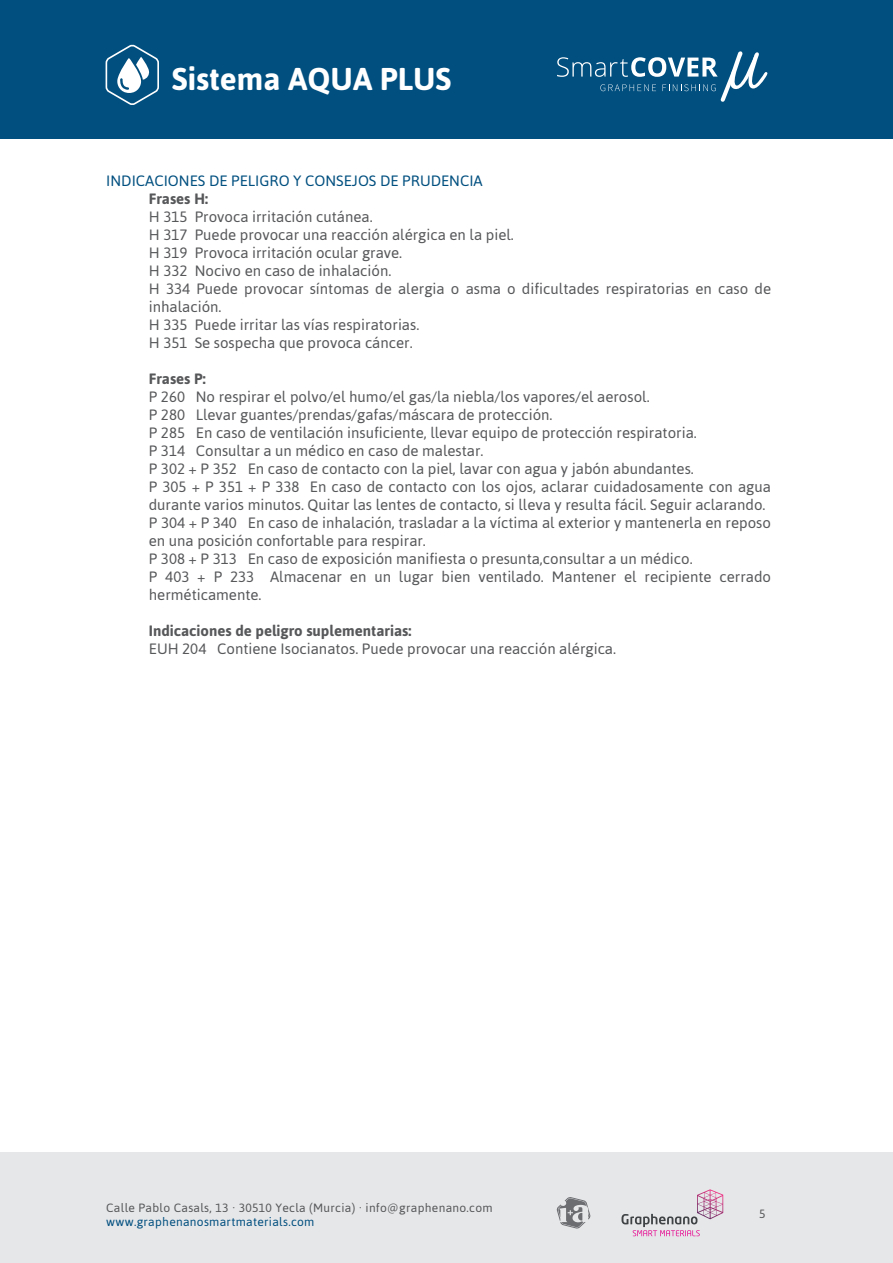
<style>
.page{position:relative;width:893px;height:1263px;background:#fff}
.page>*{position:absolute;margin:0;border:0;box-sizing:border-box;transform-origin:0 0}
.t1{font:700 31.5px "Asap";color:#fff}
.t2{font:15px/18px "Asap";color:#57585a}
.t3{font:700 15px "Asap";color:#57585a}
.t4{font:15px "Asap";color:#014f7f}
.t5{font:12px "Asap";letter-spacing:.025em;color:#57585a}
.t6{font:12px "Asap";letter-spacing:.025em;color:#014f7f}
</style>
<div class="page">
<div style="left:0;top:0;width:893px;height:138px;background:#014f7f"></div>
<svg style="left:105px;top:44px;width:54px;height:61px"></svg>
<svg style="left:557px;top:51px;width:211px;height:51px"></svg>
<div style="left:0;top:1152px;width:893px;height:111px;background:#e6e7e9"></div>
<svg style="left:557px;top:1197px;width:34px;height:32px"></svg>
<svg style="left:621px;top:1189px;width:102px;height:47px"></svg>
<h1 class="t1" style="left:172px;top:60px;width:281px">Sistema AQUA PLUS</h1>
<p class="t4" style="left:106px;top:172px;width:378px">INDICACIONES DE PELIGRO Y CONSEJOS DE PRUDENCIA</p>
<p class="t3" style="left:149px;top:190px;width:61px">Frases H:</p>
<p class="t2" style="left:149px;top:208px;width:225px">H 315 Provoca irritación cutánea.</p>
<p class="t2" style="left:149px;top:226px;width:367px">H 317 Puede provocar una reacción alérgica en la piel.</p>
<p class="t2" style="left:149px;top:244px;width:255px">H 319 Provoca irritación ocular grave.</p>
<p class="t2" style="left:149px;top:262px;width:244px">H 332 Nocivo en caso de inhalación.</p>
<p class="t2" style="left:149px;top:280px;width:624px">H 334 Puede provocar síntomas de alergia o asma o dificultades respiratorias en caso de inhalación.</p>
<p class="t2" style="left:149px;top:316px;width:272px">H 335 Puede irritar las vías respiratorias.</p>
<p class="t2" style="left:149px;top:334px;width:265px">H 351 Se sospecha que provoca cáncer.</p>
<p class="t3" style="left:149px;top:370px;width:58px">Frases P:</p>
<p class="t2" style="left:149px;top:388px;width:502px">P 260 No respirar el polvo/el humo/el gas/la niebla/los vapores/el aerosol.</p>
<p class="t2" style="left:149px;top:406px;width:405px">P 280 Llevar guantes/prendas/gafas/máscara de protección.</p>
<p class="t2" style="left:149px;top:424px;width:549px">P 285 En caso de ventilación insuficiente, llevar equipo de protección respiratoria.</p>
<p class="t2" style="left:149px;top:442px;width:336px">P 314 Consultar a un médico en caso de malestar.</p>
<p class="t2" style="left:149px;top:460px;width:547px">P 302 + P 352 En caso de contacto con la piel, lavar con agua y jabón abundantes.</p>
<p class="t2" style="left:149px;top:478px;width:624px">P 305 + P 351 + P 338 En caso de contacto con los ojos, aclarar cuidadosamente con agua durante varios minutos. Quitar las lentes de contacto, si lleva y resulta fácil. Seguir aclarando.</p>
<p class="t2" style="left:149px;top:514px;width:624px">P 304 + P 340 En caso de inhalación, trasladar a la víctima al exterior y mantenerla en reposo en una posición confortable para respirar.</p>
<p class="t2" style="left:149px;top:550px;width:545px">P 308 + P 313 En caso de exposición manifiesta o presunta,consultar a un médico.</p>
<p class="t2" style="left:149px;top:568px;width:624px">P 403 + P 233 Almacenar en un lugar bien ventilado. Mantener el recipiente cerrado herméticamente.</p>
<p class="t3" style="left:149px;top:622px;width:264px">Indicaciones de peligro suplementarias:</p>
<p class="t2" style="left:149px;top:640px;width:469px">EUH 204 Contiene Isocianatos. Puede provocar una reacción alérgica.</p>
<p class="t5" style="left:106px;top:1201px;width:388px">Calle Pablo Casals, 13 · 30510 Yecla (Murcia) · info@graphenano.com</p>
<p class="t6" style="left:106px;top:1215px;width:210px">www.graphenanosmartmaterials.com</p>
<p class="t5" style="left:759px;top:1207px;width:8px">5</p>
</div>
